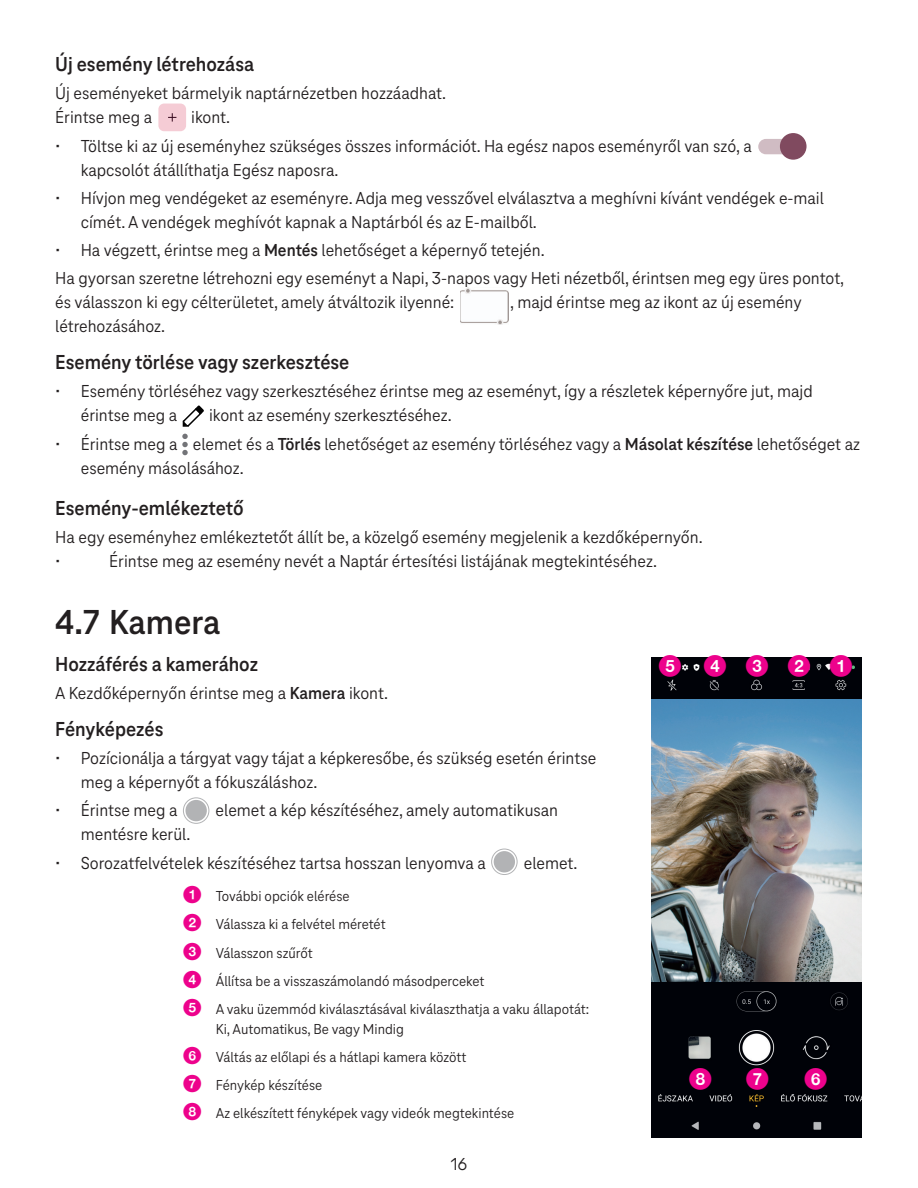
<style>
.page{position:relative;width:918px;height:1188px;background:#fff}
.page>*{position:absolute;margin:0;border:0;box-sizing:border-box;transform-origin:0 0}
.t1{font:700 36px "Tele Neo";color:#231f20}
.t2{font:22.5px "Zz 2";color:#ed028c}
.t3{font:700 21px "Tele Neo";color:#231f20}
.t4{font:18px/24px "Tele Neo";color:#231f20}
.t5{font:15px/28.2px "Tele Neo";color:#231f20}
.s1{font-weight:700}
.s2{font-family:"Zz 2";font-size:18px;color:#ed028c}
</style>
<div class="page">
<div style="left:158px;top:104px;width:28px;height:27px;background:#f5ccd5;border-radius:6px"></div>
<svg style="left:168px;top:113px;width:8px;height:9px"></svg>
<div style="left:758px;top:139px;width:41px;height:15px;background:#d0bcc3;border-radius:8px"></div>
<div style="left:780px;top:133px;width:27px;height:27px;background:#804a5f;border-radius:50%"></div>
<img style="left:460px;top:289px;width:48px;height:36px">
<svg style="left:182px;top:405px;width:22px;height:22px"></svg>
<svg style="left:182px;top:434px;width:6px;height:21px"></svg>
<div style="left:185px;top:800px;width:22px;height:21px;background:#b2b3b5;border-radius:50%"></div>
<div style="left:183px;top:797px;width:26px;height:27px;border:1px solid #b2b3b5;border-radius:50%"></div>
<div style="left:494px;top:851px;width:21px;height:21px;background:#b2b3b5;border-radius:50%"></div>
<div style="left:491px;top:849px;width:27px;height:26px;border:1px solid #b2b3b5;border-radius:50%"></div>
<img style="left:651px;top:657px;width:211px;height:480px">
<img style="left:651px;top:699px;width:211px;height:282px">
<div style="left:661px;top:657px;width:18px;height:18px;background:#fff;border-radius:50%"></div>
<div style="left:706px;top:657px;width:19px;height:18px;background:#fff;border-radius:50%"></div>
<div style="left:748px;top:657px;width:18px;height:18px;background:#fff;border-radius:50%"></div>
<div style="left:790px;top:657px;width:18px;height:18px;background:#fff;border-radius:50%"></div>
<div style="left:832px;top:657px;width:18px;height:18px;background:#fff;border-radius:50%"></div>
<div style="left:691px;top:1069px;width:19px;height:19px;background:#fff;border-radius:50%"></div>
<div style="left:748px;top:1069px;width:19px;height:19px;background:#fff;border-radius:50%"></div>
<div style="left:806px;top:1069px;width:19px;height:19px;background:#fff;border-radius:50%"></div>
<p class="t3" style="left:55px;top:57px;width:200px">Új esemény létrehozása</p>
<p class="t4" style="left:55px;top:83px;width:392px">Új eseményeket bármelyik naptárnézetben hozzáadhat.<br>Érintse meg a</p>
<p class="t4" style="left:191px;top:107px;width:40px">ikont.</p>
<p class="t4" style="left:81px;top:135px;width:673px;text-indent:-26px">• Töltse ki az új eseményhez szükséges összes információt. Ha egész napos eseményről van szó, a kapcsolót átállíthatja Egész naposra.</p>
<p class="t4" style="left:81px;top:187px;width:745px;text-indent:-26px">• Hívjon meg vendégeket az eseményre. Adja meg vesszővel elválasztva a meghívni kívánt vendégek e-mail címét. A vendégek meghívót kapnak a Naptárból és az E-mailből.</p>
<p class="t4" style="left:55px;top:237px;width:791px;line-height:28.2px">• Ha végzett, érintse meg a <span class="s1">Mentés</span> lehetőséget a képernyő tetején.<br>Ha gyorsan szeretne létrehozni egy eseményt a Napi, 3-napos vagy Heti nézetből, érintsen meg egy üres pontot,</p>
<p class="t4" style="left:55px;top:292px;width:401px">és válasszon ki egy célterületet, amely átváltozik ilyenné:</p>
<p class="t4" style="left:510px;top:292px;width:293px">, majd érintse meg az ikont az új esemény</p>
<p class="t4" style="left:55px;top:316px;width:111px">létrehozásához.</p>
<p class="t3" style="left:55px;top:355px;width:296px">Esemény törlése vagy szerkesztése</p>
<p class="t4" style="left:81px;top:381px;width:733px;text-indent:-26px">• Esemény törléséhez vagy szerkesztéséhez érintse meg az eseményt, így a részletek képernyőre jut, majd érintse meg a</p>
<p class="t4" style="left:209px;top:405px;width:244px">ikont az esemény szerkesztéséhez.</p>
<p class="t4" style="left:81px;top:433px;width:781px;text-indent:-26px">• Érintse meg a elemet és a <span class="s1">Törlés</span> lehetőséget az esemény törléséhez vagy a <span class="s1">Másolat készítése</span> lehetőséget az esemény másolásához.</p>
<p class="t3" style="left:55px;top:500px;width:190px">Esemény-emlékeztető</p>
<p class="t4" style="left:55px;top:526px;width:649px">Ha egy eseményhez emlékeztetőt állít be, a közelgő esemény megjelenik a kezdőképernyőn. •</p>
<p class="t4" style="left:109px;top:550px;width:549px">Érintse meg az esemény nevét a Naptár értesítési listájának megtekintéséhez.</p>
<h1 class="t1" style="left:55px;top:609px;width:167px">4.7 Kamera</h1>
<p class="t3" style="left:55px;top:656px;width:204px">Hozzáférés a kamerához</p>
<p class="t4" style="left:55px;top:682px;width:334px">A Kezdőképernyőn érintse meg a <span class="s1">Kamera</span> ikont.</p>
<p class="t3" style="left:55px;top:721px;width:110px">Fényképezés</p>
<p class="t4" style="left:81px;top:747px;width:517px;text-indent:-26px">• Pozícionálja a tárgyat vagy tájat a képkeresőbe, és szükség esetén érintse meg a képernyőt a fókuszáláshoz.</p>
<p class="t4" style="left:55px;top:800px;width:124px">• Érintse meg a</p>
<p class="t4" style="left:216px;top:800px;width:344px">elemet a kép készítéséhez, amely automatikusan</p>
<p class="t4" style="left:81px;top:824px;width:111px">mentésre kerül.</p>
<p class="t4" style="left:55px;top:852px;width:432px">• Sorozatfelvételek készítéséhez tartsa hosszan lenyomva a</p>
<p class="t4" style="left:524px;top:852px;width:55px">elemet.</p>
<p class="t5" style="left:183px;top:883px;width:408px"><span class="s2">1</span> További opciók elérése<br><span class="s2">2</span> Válassza ki a felvétel méretét<br><span class="s2">3</span> Válasszon szűrőt<br><span class="s2">4</span> Állítsa be a visszaszámolandó másodperceket<br><span class="s2">5</span> A vaku üzemmód kiválasztásával kiválaszthatja a vaku állapotát:</p>
<p class="t5" style="left:183px;top:1016px;width:333px;text-indent:33px">Ki, Automatikus, Be vagy Mindig<br><span class="s2">6</span> Váltás az előlapi és a hátlapi kamera között<br><span class="s2">7</span> Fénykép készítése<br><span class="s2">8</span> Az elkészített fényképek vagy videók megtekintése</p>
<p class="t2" style="left:658px;top:655px;width:196px">5 4 3 2 1</p>
<p class="t2" style="left:688px;top:1068px;width:25px">8</p>
<p class="t2" style="left:745px;top:1068px;width:25px">7</p>
<p class="t2" style="left:804px;top:1068px;width:25px">6</p>
<p class="t4" style="left:451px;top:1154px;width:18px">16</p>
</div>
